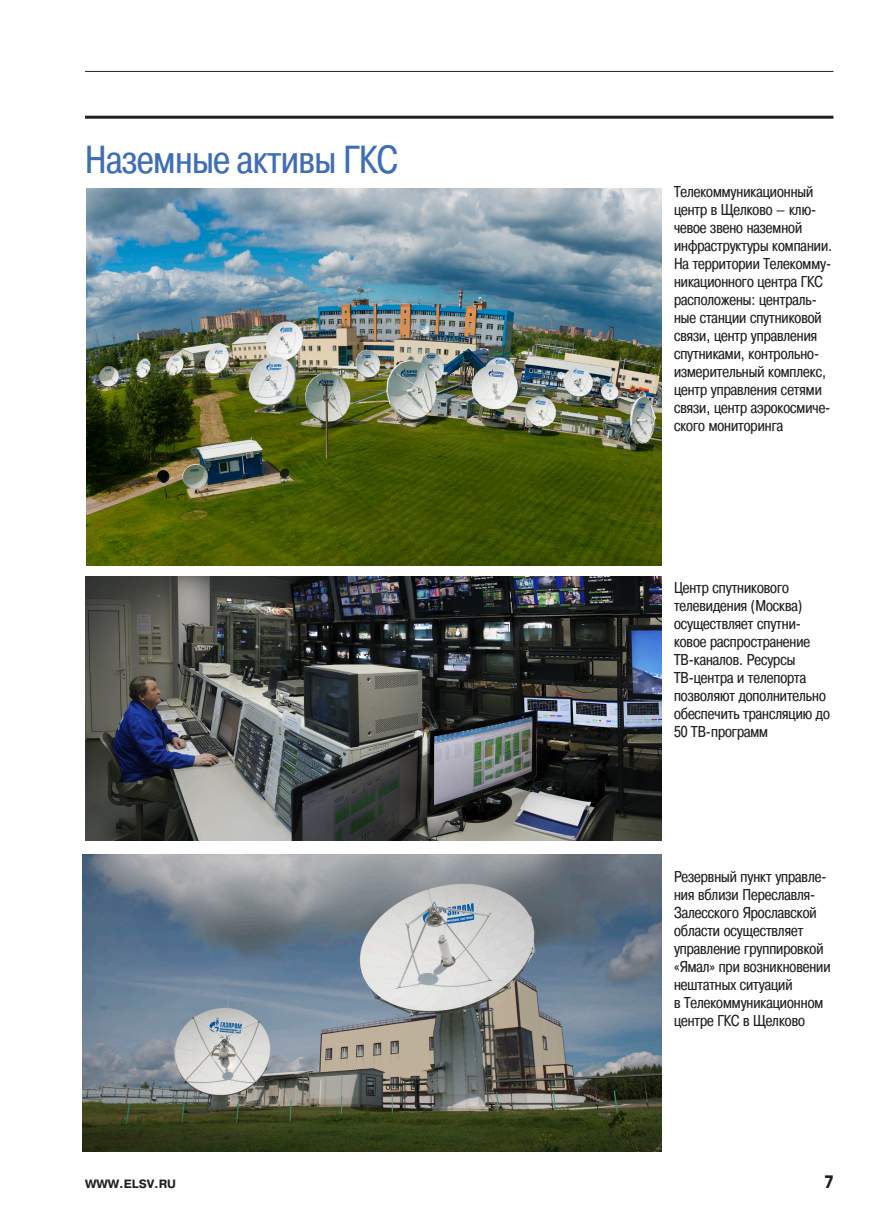
<style>
.page{position:relative;width:893px;height:1221px;background:#fff}
.page>*{position:absolute;margin:0;border:0;box-sizing:border-box;transform-origin:0 0}
.t1{font:39px "Pragmatica Cond C";color:#406eb6}
.t2{font:18px "Stenberg C";color:#231f20}
.t3{font:15.75px/18px "Pragmatica Cond C";color:#231f20}
.t4{font:700 12px "Pragmatica C";color:#231f20}
</style>
<div class="page">
<hr style="left:85px;top:71px;width:748px;height:1px;background:#231f20">
<hr style="left:85px;top:116px;width:748px;height:3px;background:#231f20">
<img style="left:82px;top:854px;width:579px;height:297px">
<img style="left:85px;top:576px;width:576px;height:264px">
<img style="left:86px;top:188px;width:575px;height:378px">
<h1 class="t1" style="left:85px;top:138px;width:314px">Наземные активы ГКС</h1>
<p class="t3" style="left:674px;top:183px;width:160px">Телекоммуникационный центр в Щелково – клю&shy;чевое звено наземной инфраструктуры компании.<br>На территории Телекомму&shy;никационного центра ГКС расположены: централь&shy;ные станции спутниковой связи, центр управления спутниками, контрольно&shy;измерительный комплекс, центр управления сетями связи, центр аэрокосмиче&shy;ского мониторинга</p>
<p class="t3" style="left:674px;top:579px;width:157px">Центр спутникового телевидения (Москва) осуществляет спутни&shy;ковое распространение<br>ТВ-каналов. Ресурсы<br>ТВ-центра и телепорта позволяют дополнительно обеспечить трансляцию до<br>50 ТВ-программ</p>
<p class="t3" style="left:674px;top:867px;width:158px">Резервный пункт управле&shy;ния вблизи Переславля-<br>Залесского Ярославской области осуществляет управление группировкой «Ямал» при возникновении нештатных ситуаций<br>в Телекоммуникационном центре ГКС в Щелково</p>
<p class="t4" style="left:85px;top:1176px;width:93px">WWW.ELSV.RU</p>
<p class="t2" style="left:825px;top:1171px;width:10px">7</p>
</div>
